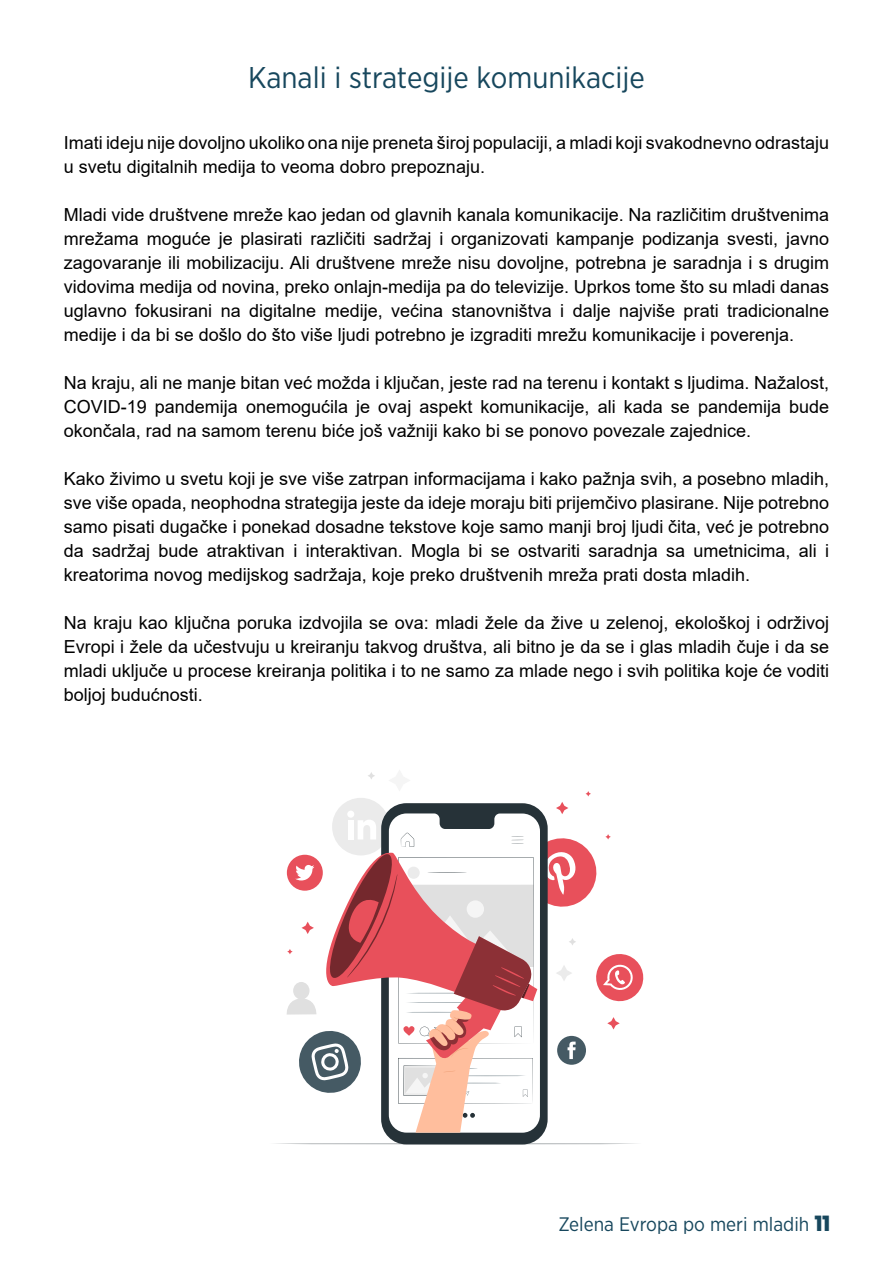
<style>
.page{position:relative;width:893px;height:1263px;background:#fff}
.page>*{position:absolute;margin:0;border:0;box-sizing:border-box;transform-origin:0 0}
.t1{font:30px "Gotham Narrow";color:#17475d}
.t2{font:19.5px "Gotham Narrow";color:#17475d}
.t3{font:18px/24px "Arial";color:#000;text-align:justify}
.s1{font-family:"OPENS";font-size:24px}
</style>
<div class="page">
<div style="left:332px;top:798px;width:58px;height:57px;background:#ebebeb;border-radius:50%"></div>
<div style="left:347px;top:810px;width:7px;height:8px;background:#fff;border-radius:50%"></div>
<svg style="left:368px;top:772px;width:7px;height:7px"></svg>
<svg style="left:303px;top:1144px;width:305px;height:1px"></svg>
<div style="left:381px;top:803px;width:167px;height:341px;background:#263238;border-radius:25px"></div>
<svg style="left:393px;top:813px;width:143px;height:320px"></svg>
<svg style="left:586px;top:791px;width:5px;height:5px"></svg>
<svg style="left:556px;top:802px;width:12px;height:12px"></svg>
<svg style="left:286px;top:820px;width:358px;height:312px"></svg>
<h1 class="t1" style="left:248px;top:59px;width:398px">Kanali i strategije komunikacije</h1>
<p class="t3" style="left:64px;top:130px;width:767px">Imati ideju nije dovoljno ukoliko ona nije preneta široj populaciji, a mladi koji svakodnevno odrastaju u svetu digitalnih medija to veoma dobro prepoznaju.</p>
<p class="t3" style="left:64px;top:202px;width:767px">Mladi vide društvene mreže kao jedan od glavnih kanala komunikacije. Na različitim društvenima mrežama moguće je plasirati različiti sadržaj i organizovati kampanje podizanja svesti, javno zagovaranje ili mobilizaciju. Ali društvene mreže nisu dovoljne, potrebna je saradnja i s drugim vidovima medija od novina, preko onlajn-medija pa do televizije. Uprkos tome što su mladi danas uglavno fokusirani na digitalne medije, većina stanovništva i dalje najviše prati tradicionalne medije i da bi se došlo do što više ljudi potrebno je izgraditi mrežu komunikacije i poverenja.</p>
<p class="t3" style="left:64px;top:370px;width:767px">Na kraju, ali ne manje bitan već možda i ključan, jeste rad na terenu i kontakt s ljudima. Nažalost, COVID-19 pandemija onemogućila je ovaj aspekt komunikacije, ali kada se pandemija bude okončala, rad na samom terenu biće još važniji kako bi se ponovo povezale zajednice.</p>
<p class="t3" style="left:64px;top:466px;width:767px">Kako živimo u svetu koji je sve više zatrpan informacijama i kako pažnja svih, a posebno mladih, sve više opada, neophodna strategija jeste da ideje moraju biti prijemčivo plasirane. Nije potrebno samo pisati dugačke i ponekad dosadne tekstove koje samo manji broj ljudi čita, već je potrebno da sadržaj bude atraktivan i interaktivan. Mogla bi se ostvariti saradnja sa umetnicima, ali i kreatorima novog medijskog sadržaja, koje preko društvenih mreža prati dosta mladih.</p>
<p class="t3" style="left:64px;top:610px;width:767px">Na kraju kao ključna poruka izdvojila se ova: mladi žele da žive u zelenoj, ekološkoj i održivoj Evropi i žele da učestvuju u kreiranju takvog društva, ali bitno je da se i glas mladih čuje i da se mladi uključe u procese kreiranja politika i to ne samo za mlade nego i svih politika koje će voditi boljoj budućnosti.</p>
<p class="t2" style="left:558px;top:1212px;width:273px">Zelena Evropa po meri mladih <span class="s1">11</span></p>
</div>
